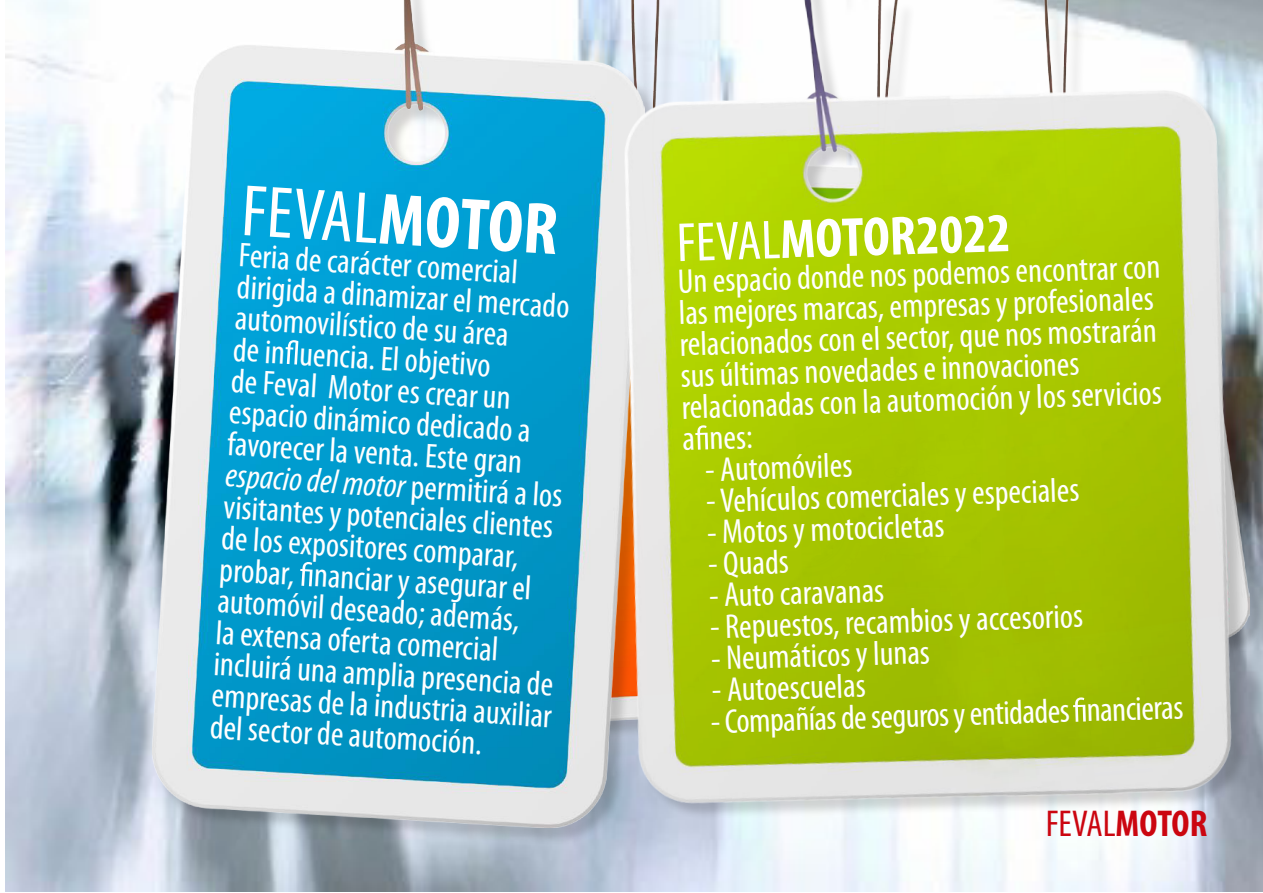
<style>
.page{position:relative;width:1263px;height:893px;background:#fff}
.page>*{position:absolute;margin:0;border:0;box-sizing:border-box;transform-origin:0 0}
.t1{font:condensed 73.5px "Myriad Pro";color:#fff}
.t2{font:700 condensed 55.5px "Myriad Pro";color:#fff}
.t3{font:condensed 37.5px "Myriad Pro";color:#cb0610}
.t4{font:condensed 34.5px/31.5px "Myriad Pro";color:#fff}
.s1{font-weight:700}
.s2{font-style:italic}
.s3{font-weight:400}
</style>
<div class="page">
<img style="left:6px;top:0;width:1257px;height:891px">
<img style="left:152px;top:0;width:416px;height:827px">
<svg style="left:286px;top:340px;width:12px;height:25px"></svg>
<svg style="left:300px;top:562px;width:13px;height:24px"></svg>
<img style="left:568px;top:0;width:695px;height:875px">
<svg style="left:695px;top:425px;width:13px;height:25px"></svg>
<svg style="left:1073px;top:697px;width:13px;height:25px"></svg>
<h1 class="t1" style="left:245px;top:166px;width:318px;rotate:4deg">FEVAL<span class="s1">MOTOR</span></h1>
<p class="t4" style="left:234px;top:271px;width:342px;rotate:3deg">dirigida a dinamizar el mercado automovilístico de su área<br>de in uencia. El objetivo<br>de Feval Motor es crear un espacio dinámico dedicado a favorecer la venta. Este gran <span class="s2">espacio del motor</span> permitirá a los visitantes y potenciales clientes de los expositores comparar, probar, nanciar y asegurar el automóvil deseado; además,<br>la extensa oferta comercial incluirá una amplia presencia de empresas de la industria auxiliar del sector de automoción.</p>
<p class="t4" style="left:240px;top:240px;width:281px;rotate:3deg">Feria de carácter comercial</p>
<h2 class="t2" style="left:675px;top:209px;width:335px;rotate:-2deg"><span class="s3">FEVAL</span>MOTOR2022</h2>
<p class="t4" style="left:676px;top:266px;width:485px;rotate:-2deg">Un espacio donde nos podemos encontrar con las mejores marcas, empresas y profesionales relacionados con el sector, que nos mostrarán sus últimas novedades e innovaciones relacionadas con la automoción y los servicios a nes:</p>
<p class="t4" style="left:705px;top:454px;width:149px;rotate:-2deg">- Automóviles</p>
<p class="t4" style="left:706px;top:486px;width:375px;rotate:-2deg">- Vehículos comerciales y especiales</p>
<p class="t4" style="left:706px;top:517px;width:239px;rotate:-2deg">- Motos y motocicletas</p>
<p class="t4" style="left:707px;top:548px;width:82px;rotate:-2deg">- Quads</p>
<p class="t4" style="left:708px;top:580px;width:177px;rotate:-2deg">- Auto caravanas</p>
<p class="t4" style="left:709px;top:612px;width:375px;rotate:-2deg">- Repuestos, recambios y accesorios</p>
<p class="t4" style="left:710px;top:643px;width:221px;rotate:-2deg">- Neumáticos y lunas</p>
<p class="t4" style="left:711px;top:674px;width:155px;rotate:-2deg">- Autoescuelas</p>
<p class="t4" style="left:710px;top:706px;width:474px;rotate:-2deg">- Compañías de seguros y entidades nancieras</p>
<p class="t3" style="left:1046px;top:801px;width:163px">FEVAL<span class="s1">MOTOR</span></p>
</div>
